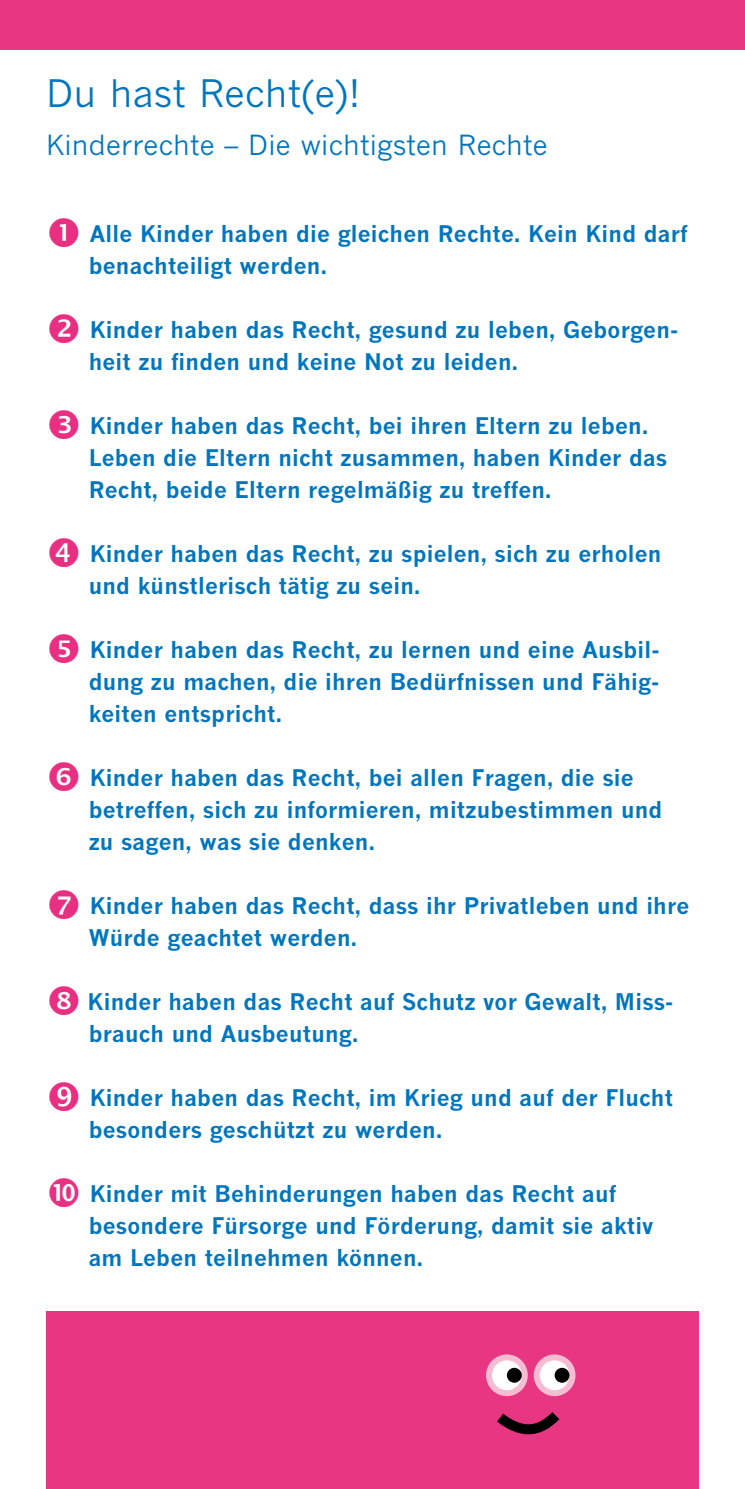
<style>
.page{position:relative;width:745px;height:1489px;background:#fff}
.page>*{position:absolute;margin:0;border:0;box-sizing:border-box;transform-origin:0 0}
.H3_Head{font:37.5px "News Gothic CE";letter-spacing:.01em;color:#0076be}
.H3_Head-2{font:27.5px "News Gothic CE";letter-spacing:.01em;color:#0076be}
.P_Text{font:700 22.5px/32px "News Gothic CE";letter-spacing:.01em;color:#0076be}
</style>
<div class="page">
<div style="left:46px;top:1311px;width:652px;height:177px;background:#e83683"></div>
<div style="left:0;top:0;width:744px;height:50px;background:#e83683"></div>
<div style="left:533px;top:1354px;width:42px;height:41px;background:#f6bcd2;border-radius:50%"></div>
<svg style="left:485px;top:1354px;width:42px;height:41px"></svg>
<div style="left:491px;top:1360px;width:30px;height:29px;background:#fff;border-radius:50%"></div>
<div style="left:539px;top:1360px;width:30px;height:29px;background:#fff;border-radius:50%"></div>
<div style="left:506px;top:1367px;width:15px;height:15px;background:#000;border-radius:50%"></div>
<div style="left:554px;top:1367px;width:15px;height:15px;background:#000;border-radius:50%"></div>
<svg style="left:497px;top:1412px;width:63px;height:21px"></svg>
<h4 class="H3_Head" style="left:46px;top:71px;width:316px">Du hast Recht(e)!</h4>
<h4 class="H3_Head-2" style="left:46px;top:128px;width:502px">Kinderrechte – Die wichtigsten Rechte</h4>
<p class="P_Text" style="left:89px;top:217px;width:600px">Alle Kinder haben die gleichen Rechte. Kein Kind darf benachteiligt werden.</p>
<p class="P_Text" style="left:89px;top:313px;width:591px">Kinder haben das Recht, gesund zu leben, Geborgen&shy;heit zu finden und keine Not zu leiden.</p>
<p class="P_Text" style="left:89px;top:409px;width:579px">Kinder haben das Recht, bei ihren Eltern zu leben.<br>Leben die Eltern nicht zusammen, haben Kinder das<br>Recht, beide Eltern regelmäßig zu treffen.</p>
<p class="P_Text" style="left:89px;top:537px;width:574px">Kinder haben das Recht, zu spielen, sich zu erholen und künstlerisch tätig zu sein.</p>
<p class="P_Text" style="left:89px;top:633px;width:572px;text-align:justify">Kinder haben das Recht, zu lernen und eine Ausbil&shy;dung zu machen, die ihren Bedürfnissen und Fähig&shy;keiten entspricht.</p>
<p class="P_Text" style="left:89px;top:761px;width:575px">Kinder haben das Recht, bei allen Fragen, die sie betreffen, sich zu informieren, mitzubestimmen und zu sagen, was sie denken.</p>
<p class="P_Text" style="left:89px;top:889px;width:601px">Kinder haben das Recht, dass ihr Privatleben und ihre<br>Würde geachtet werden.</p>
<p class="P_Text" style="left:88px;top:985px;width:587px">Kinder haben das Recht auf Schutz vor Gewalt, Miss&shy;brauch und Ausbeutung.</p>
<p class="P_Text" style="left:89px;top:1081px;width:585px">Kinder haben das Recht, im Krieg und auf der Flucht besonders geschützt zu werden.</p>
<p class="P_Text" style="left:89px;top:1177px;width:566px">Kinder mit Behinderungen haben das Recht auf besondere Fürsorge und Förderung, damit sie aktiv am Leben teilnehmen können.</p>
</div>
